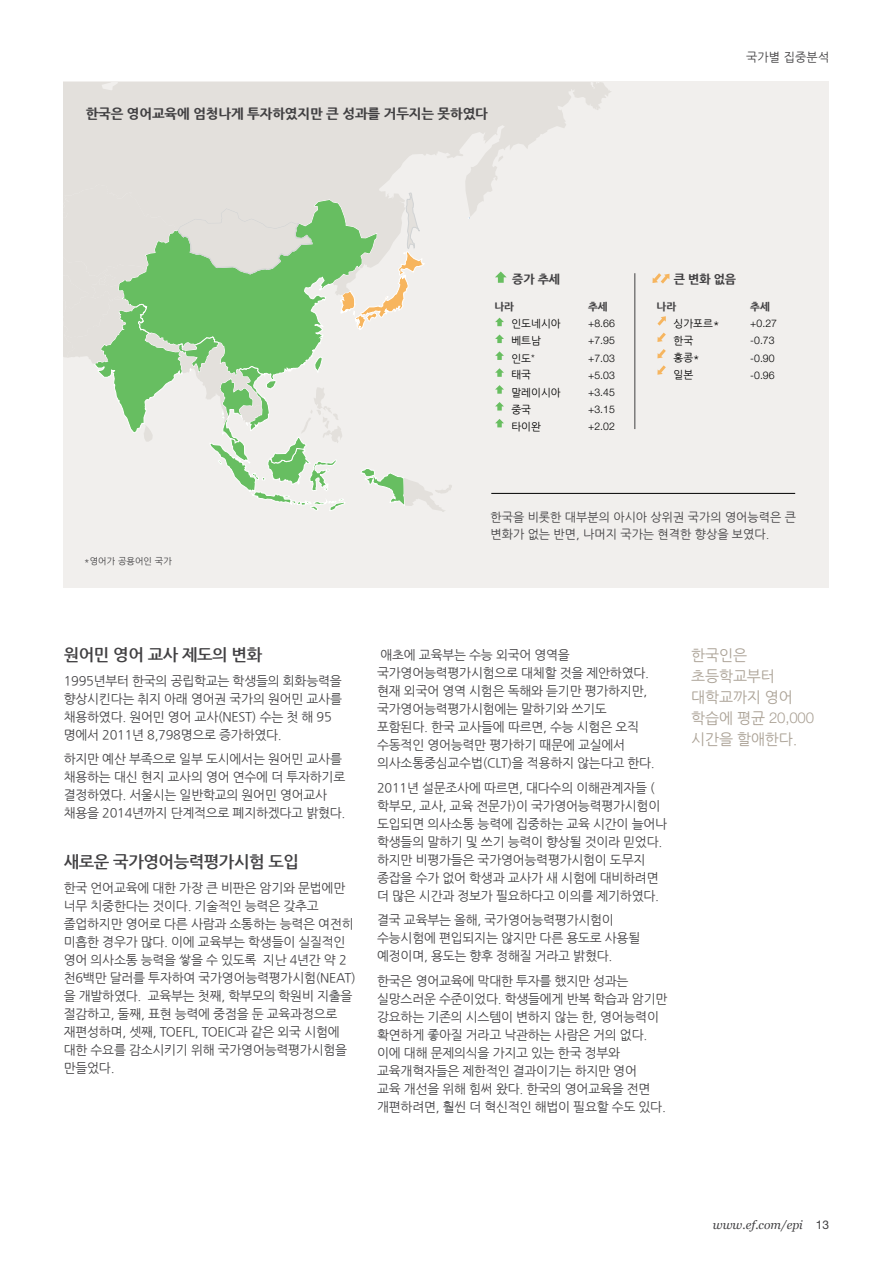
<style>
.page{position:relative;width:893px;height:1263px;background:#fff}
.page>*{position:absolute;margin:0;border:0;box-sizing:border-box;transform-origin:0 0}
.t1{font:700 16.5px "Nanum Gothic";letter-spacing:-.025em;color:#414042}
.t2{font:15px/21px "Nanum Gothic";letter-spacing:-.01em;color:#aba296}
.t3{font:300 15px "Helvetica Neue LT Pro";color:#aba296}
.t4{font:800 13.5px "Nanum Gothic";letter-spacing:-.01em;color:#414042}
.t5{font:12.75px/18px "Nanum Gothic";letter-spacing:-.02em;color:#414042}
.t6{font:12px/16.5px "Nanum Gothic";color:#414042}
.t7{font:italic 12px "Georgia";color:#414042}
.t8{font:800 12px "Nanum Gothic";letter-spacing:-.01em;color:#414042}
.t9{font:300 10.5px "Helvetica Neue LT Std";color:#000}
.t10{font:10.5px "Nanum Gothic";color:#000}
.t11{font:800 10.5px "Nanum Gothic";color:#414042}
.t12{font:9px "Nanum Gothic";letter-spacing:.01em;color:#414042}
.s1{font-family:"Helvetica Neue LT Std";font-weight:300}
.s2{font-family:"Nanum Gothic";font-weight:400}
.s3{font-family:"Helvetica Neue LT Std";font-style:normal}
</style>
<div class="page">
<div style="left:64px;top:81px;width:765px;height:507px;background:#f1efed"></div>
<svg style="left:452px;top:82px;width:159px;height:137px"></svg>
<svg style="left:498px;top:156px;width:5px;height:6px"></svg>
<svg style="left:64px;top:82px;width:388px;height:430px"></svg>
<hr style="left:491px;top:493px;width:304px;height:1px;background:#000">
<svg style="left:495px;top:271px;width:12px;height:12px"></svg>
<svg style="left:652px;top:273px;width:17px;height:11px"></svg>
<hr style="left:635px;top:273px;width:1px;height:156px;background:#414042">
<svg style="left:495px;top:318px;width:9px;height:8px"></svg>
<svg style="left:495px;top:334px;width:9px;height:9px"></svg>
<svg style="left:495px;top:351px;width:9px;height:9px"></svg>
<svg style="left:495px;top:368px;width:9px;height:9px"></svg>
<svg style="left:495px;top:385px;width:9px;height:9px"></svg>
<svg style="left:495px;top:402px;width:9px;height:8px"></svg>
<svg style="left:495px;top:419px;width:9px;height:8px"></svg>
<svg style="left:657px;top:316px;width:9px;height:10px"></svg>
<svg style="left:657px;top:333px;width:9px;height:9px"></svg>
<svg style="left:657px;top:349px;width:9px;height:9px"></svg>
<svg style="left:657px;top:365px;width:9px;height:10px"></svg>
<p class="t4" style="left:86px;top:107px;width:404px">한국은 영어교육에 엄청나게 투자하였지만 큰 성과를 거두지는 못하였다</p>
<p class="t6" style="left:746px;top:49px;width:85px">국가별 집중분석</p>
<p class="t8" style="left:512px;top:273px;width:49px">증가 추세</p>
<p class="t8" style="left:674px;top:273px;width:64px">큰 변화 없음</p>
<p class="t11" style="left:494px;top:301px;width:21px">나라</p>
<p class="t11" style="left:588px;top:301px;width:21px">추세</p>
<p class="t10" style="left:511px;top:318px;width:51px">인도네시아</p>
<p class="t9" style="left:588px;top:317px;width:28px">+8.66</p>
<p class="t10" style="left:511px;top:336px;width:31px">베트남</p>
<p class="t9" style="left:588px;top:334px;width:28px">+7.95</p>
<p class="t10" style="left:511px;top:353px;width:25px">인도<span class="s1">*</span></p>
<p class="t9" style="left:588px;top:351px;width:28px">+7.03</p>
<p class="t10" style="left:511px;top:370px;width:21px">태국</p>
<p class="t9" style="left:588px;top:369px;width:28px">+5.03</p>
<p class="t10" style="left:511px;top:388px;width:51px">말레이시아</p>
<p class="t9" style="left:588px;top:386px;width:28px">+3.45</p>
<p class="t10" style="left:511px;top:404px;width:21px">중국</p>
<p class="t9" style="left:588px;top:403px;width:28px">+3.15</p>
<p class="t10" style="left:511px;top:422px;width:31px">타이완</p>
<p class="t9" style="left:588px;top:420px;width:28px">+2.02</p>
<p class="t11" style="left:657px;top:301px;width:21px">나라</p>
<p class="t11" style="left:750px;top:301px;width:21px">추세</p>
<p class="t10" style="left:674px;top:318px;width:47px">싱가포르*</p>
<p class="t9" style="left:750px;top:317px;width:28px">+0.27</p>
<p class="t10" style="left:674px;top:336px;width:21px">한국</p>
<p class="t9" style="left:750px;top:334px;width:26px">-0.73</p>
<p class="t10" style="left:674px;top:353px;width:28px">홍콩*</p>
<p class="t9" style="left:750px;top:351px;width:26px">-0.90</p>
<p class="t10" style="left:674px;top:370px;width:21px">일본</p>
<p class="t9" style="left:750px;top:369px;width:26px">-0.96</p>
<p class="t12" style="left:84px;top:557px;width:89px">*영어가 공용어인 국가</p>
<p class="t6" style="left:490px;top:509px;width:307px">한국을 비롯한 대부분의 아시아 상위권 국가의 영어능력은 큰 변화가 없는 반면, 나머지 국가는 현격한 향상을 보였다.</p>
<p class="t1" style="left:64px;top:647px;width:200px">원어민 영어 교사 제도의 변화</p>
<p class="t5" style="left:64px;top:672px;width:280px">1995년부터 한국의 공립학교는 학생들의 회화능력을 향상시킨다는 취지 아래 영어권 국가의 원어민 교사를 채용하였다. 원어민 영어 교사(NEST) 수는 첫 해 95 명에서 2011년 8,798명으로 증가하였다.</p>
<p class="t5" style="left:64px;top:750px;width:283px">하지만 예산 부족으로 일부 도시에서는 원어민 교사를 채용하는 대신 현지 교사의 영어 연수에 더 투자하기로 결정하였다. 서울시는 일반학교의 원어민 영어교사 채용을 2014년까지 단계적으로 폐지하겠다고 밝혔다.</p>
<p class="t1" style="left:64px;top:854px;width:237px">새로운 국가영어능력평가시험 도입</p>
<p class="t5" style="left:64px;top:879px;width:294px">한국 언어교육에 대한 가장 큰 비판은 암기와 문법에만 너무 치중한다는 것이다. 기술적인 능력은 갖추고 졸업하지만 영어로 다른 사람과 소통하는 능력은 여전히 미흡한 경우가 많다. 이에 교육부는 학생들이 실질적인 영어 의사소통 능력을 쌓을 수 있도록 지난 4년간 약 2 천6백만 달러를 투자하여 국가영어능력평가시험(NEAT) 을 개발하였다. 교육부는 첫째, 학부모의 학원비 지출을 절감하고, 둘째, 표현 능력에 중점을 둔 교육과정으로 재편성하며, 셋째, TOEFL, TOEIC과 같은 외국 시험에 대한 수요를 감소시키기 위해 국가영어능력평가시험을 만들었다.</p>
<p class="t5" style="left:377px;top:646px;width:279px">애초에 교육부는 수능 외국어 영역을 국가영어능력평가시험으로 대체할 것을 제안하였다. 현재 외국어 영역 시험은 독해와 듣기만 평가하지만, 국가영어능력평가시험에는 말하기와 쓰기도 포함된다. 한국 교사들에 따르면, 수능 시험은 오직 수동적인 영어능력만 평가하기 때문에 교실에서 의사소통중심교수법(CLT)을 적용하지 않는다고 한다.</p>
<p class="t5" style="left:377px;top:779px;width:291px">2011년 설문조사에 따르면, 대다수의 이해관계자들 ( 학부모, 교사, 교육 전문가)이 국가영어능력평가시험이 도입되면 의사소통 능력에 집중하는 교육 시간이 늘어나 학생들의 말하기 및 쓰기 능력이 향상될 것이라 믿었다. 하지만 비평가들은 국가영어능력평가시험이 도무지 종잡을 수가 없어 학생과 교사가 새 시험에 대비하려면 더 많은 시간과 정보가 필요하다고 이의를 제기하였다.</p>
<p class="t5" style="left:377px;top:911px;width:265px">결국 교육부는 올해, 국가영어능력평가시험이 수능시험에 편입되지는 않지만 다른 용도로 사용될 예정이며, 용도는 향후 정해질 거라고 밝혔다.</p>
<p class="t5" style="left:377px;top:972px;width:292px">한국은 영어교육에 막대한 투자를 했지만 성과는 실망스러운 수준이었다. 학생들에게 반복 학습과 암기만 강요하는 기존의 시스템이 변하지 않는 한, 영어능력이 확연하게 좋아질 거라고 낙관하는 사람은 거의 없다. 이에 대해 문제의식을 가지고 있는 한국 정부와 교육개혁자들은 제한적인 결과이기는 하지만 영어<br>교육 개선을 위해 힘써 왔다. 한국의 영어교육을 전면 개편하려면, 훨씬 더 혁신적인 해법이 필요할 수도 있다.</p>
<p class="t2" style="left:691px;top:645px;width:103px">한국인은 초등학교부터 대학교까지 영어</p>
<p class="t3" style="left:691px;top:708px;width:124px"><span class="s2">학습에 평균</span> 20,000</p>
<p class="t2" style="left:691px;top:729px;width:108px">시간을 할애한다.</p>
<p class="t7" style="left:713px;top:1218px;width:118px">www.ef.com/epi <span class="s3">13</span></p>
</div>
